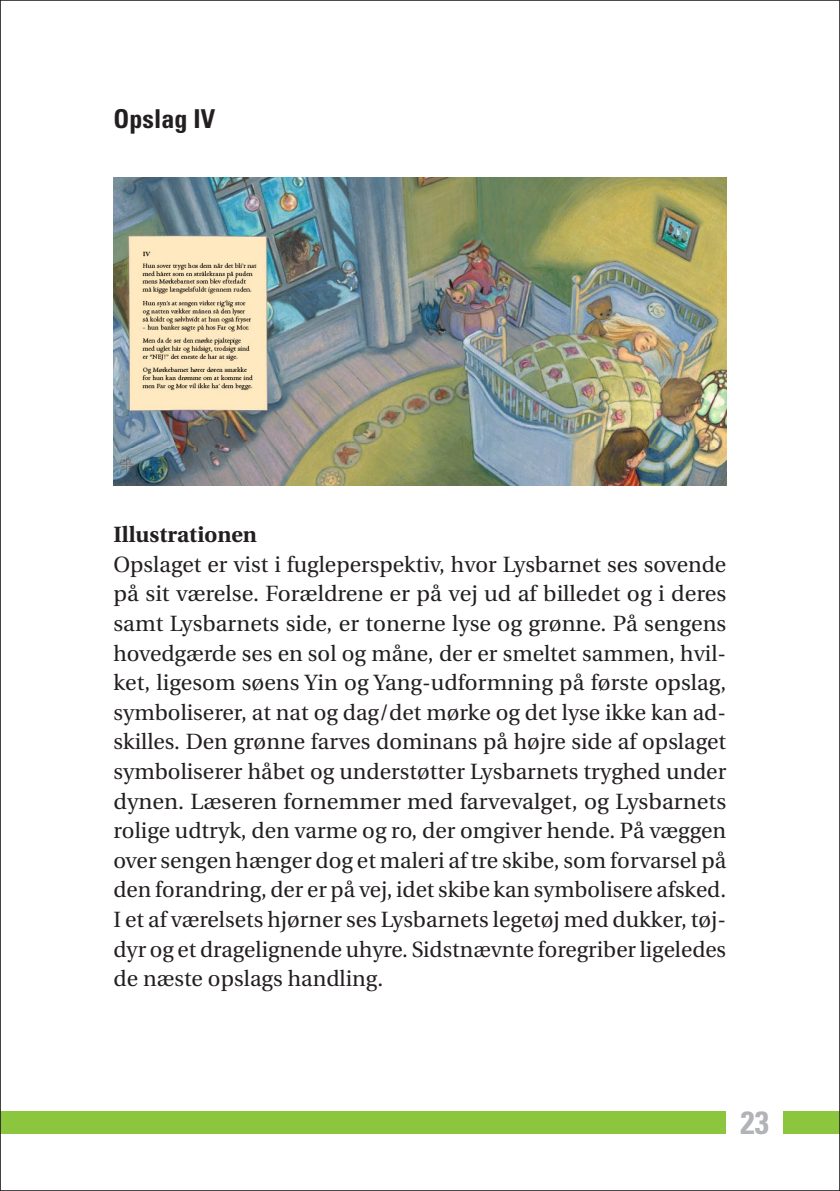
<style>
.page{position:relative;width:840px;height:1191px;background:#fff}
.page>*{position:absolute;margin:0;border:0;box-sizing:border-box;transform-origin:0 0}
.t1{font:700 condensed 32px "Univers";color:#b2b3b7}
.t2{font:700 condensed 26px "Univers";color:#231f20}
.t3{font:22px/29.6px "Utopia";color:#231f20;text-align:justify}
.t4{font:700 22px "Utopia";color:#231f20}
</style>
<div class="page">
<div style="left:0;top:1111px;width:839px;height:23px;background:#8bc63e"></div>
<div style="left:726px;top:1072px;width:56px;height:106px;background:#fff"></div>
<img style="left:113px;top:177px;width:613px;height:309px">
<p class="t2" style="left:113px;top:102px;width:103px">Opslag IV</p>
<p class="t4" style="left:113px;top:522px;width:145px">Illustrationen</p>
<p class="t3" style="left:113px;top:550px;width:614px">Opslaget er vist i fugleperspektiv, hvor Lysbarnet ses sovende på sit værelse. Forældrene er på vej ud af billedet og i deres samt Lysbarnets side, er tonerne lyse og grønne. På sengens hovedgærde ses en sol og måne, der er smeltet sammen, hvil&shy;ket, ligesom søens Yin og Yang-udformning på første opslag, symboliserer, at nat og dag/det mørke og det lyse ikke kan ad&shy;skilles. Den grønne farves dominans på højre side af opslaget symboliserer håbet og understøtter Lysbarnets tryghed under dynen. Læseren fornemmer med farvevalget, og Lysbarnets rolige udtryk, den varme og ro, der omgiver hende. På væggen over sengen hænger dog et maleri af tre skibe, som forvarsel på den forandring, der er på vej, idet skibe kan symbolisere afsked.<br>I et af værelsets hjørner ses Lysbarnets legetøj med dukker, tøj&shy;dyr og et dragelignende uhyre. Sidstnævnte foregriber ligeledes de næste opslags handling.</p>
<h1 class="t1" style="left:740px;top:1103px;width:30px">23</h1>
</div>
